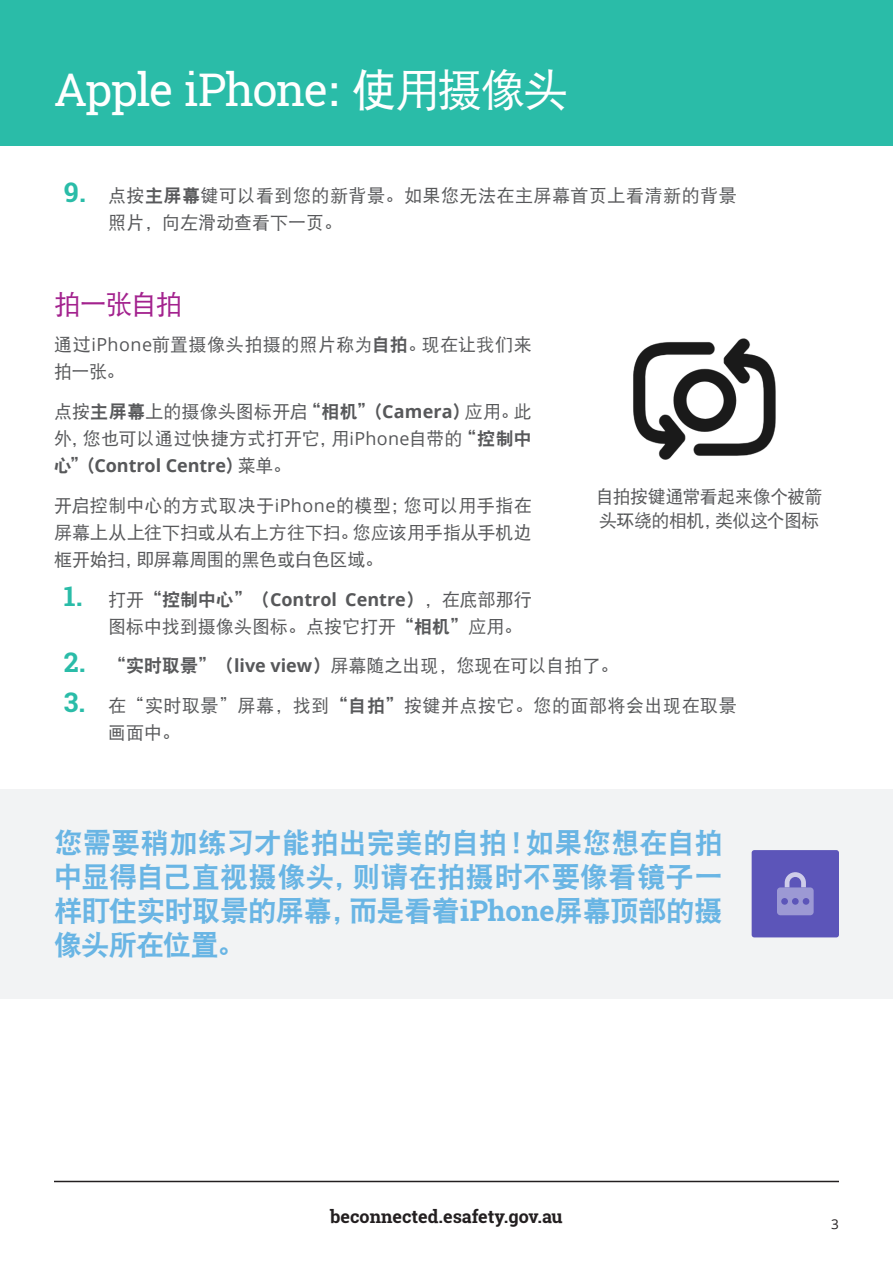
<style>
.page{position:relative;width:893px;height:1263px;background:#fff}
.page>*{position:absolute;margin:0;border:0;box-sizing:border-box;transform-origin:0 0}
.t1{font:45px "Roboto Slab";letter-spacing:-.035em;color:#fff}
.t2{font:28.5px/34.2px "DFP Hei W9";letter-spacing:-.02em;color:#69b5e4;text-align:justify}
.t3{font:27px "DFP Hei W5";letter-spacing:-.055em;color:#a3228e}
.t4{font:18px/27px "DFP Hei W5";color:#57585a}
.t5{font:18px/27px "DFP Hei W5";letter-spacing:.03em;color:#57585a}
.t6{font:700 18px "Open Sans";color:#57585a}
.t7{font:18px/27px "DFP Hei W5";letter-spacing:.02em;color:#57585a}
.t8{font:700 18px "Roboto Slab";color:#231f20}
.t9{font:18px/24px "DFP Hei W5";letter-spacing:-.035em;color:#57585a}
.t10{font:13.5px "Open Sans";color:#231f20}
.s1{font-family:"DFP Hei W5"}
.s2{font-family:"Roboto Slab";font-weight:700;font-size:27px;color:#2abca8}
.s3{font-family:"DFP Hei W9"}
.s4{font-family:"Open Sans"}
.s5{font-family:"Open Sans";font-weight:700}
.s6{font-family:"DFP Hei W9";font-weight:400}
.s7{font-family:"DFP Hei W5";font-weight:400}
.s8{font-family:"Roboto Slab";font-size:27px;color:#2abca8}
.s9{font-family:"Roboto Slab";font-weight:700}
</style>
<div class="page">
<hr style="left:54px;top:1181px;width:785px;height:1px;background:#231f20">
<div style="left:0;top:0;width:893px;height:145px;background:#2abca8"></div>
<div style="left:0;top:789px;width:893px;height:209px;background:#f2f3f4"></div>
<img style="left:633px;top:338px;width:143px;height:122px">
<div style="left:752px;top:850px;width:87px;height:87px;background:#5c55b9;border-radius:3px"></div>
<svg style="left:785px;top:872px;width:21px;height:15px"></svg>
<div style="left:777px;top:887px;width:37px;height:28px;background:#9c99d4;border-radius:3px"></div>
<div style="left:792px;top:898px;width:7px;height:7px;background:#5c55b9;border-radius:50%"></div>
<div style="left:803px;top:898px;width:6px;height:7px;background:#5c55b9;border-radius:50%"></div>
<div style="left:781px;top:898px;width:7px;height:7px;background:#5c55b9;border-radius:50%"></div>
<h1 class="t1" style="left:54px;top:59px;width:516px">Apple iPhone<span class="s1">：使用摄像头</span></h1>
<p class="t5" style="left:108px;top:181px;width:630px;text-indent:-44px"><span class="s2">9.</span> 点按<span class="s3">主屏幕</span>键可以看到您的新背景。如果您无法在主屏幕首页上看清新的背景照片，向左滑动查看下一页。</p>
<h3 class="t3" style="left:54px;top:289px;width:130px">拍一张自拍</h3>
<p class="t7" style="left:54px;top:331px;width:479px">通过<span class="s4">iPhone</span>前置摄像头拍摄的照片称为<span class="s3">自拍</span>。现在让我们来拍一张。</p>
<p class="t4" style="left:54px;top:398px;width:479px">点按<span class="s3">主屏幕</span>上的摄像头图标开启<span class="s3">“相机”（</span><span class="s5">Camera</span><span class="s3">）</span>应用。此外，您也可以通过快捷方式打开它，用<span class="s4">iPhone</span>自带的<span class="s3">“控制中</span></p>
<p class="t6" style="left:54px;top:453px;width:239px"><span class="s6">心”（</span>Control Centre<span class="s6">）</span><span class="s7">菜单。</span></p>
<p class="t4" style="left:54px;top:492px;width:479px;text-align:justify">开启控制中心的方式取决于<span class="s4">iPhone</span>的模型；您可以用手指在屏幕上从上往下扫或从右上方往下扫。您应该用手指从手机边框开始扫，即屏幕周围的黑色或白色区域。</p>
<p class="t6" style="left:64px;top:586px;width:469px"><span class="s8">1.</span> <span class="s7">打开</span><span class="s6">“控制中心”（</span>Control Centre<span class="s6">）</span><span class="s7">，在底部那行</span></p>
<p class="t4" style="left:108px;top:612px;width:415px">图标中找到摄像头图标。点按它打开<span class="s3">“相机”</span>应用。</p>
<p class="t4" style="left:64px;top:652px;width:556px"><span class="s2">2.</span> <span class="s3">“实时取景”（</span><span class="s5">live view</span><span class="s3">）</span>屏幕随之出现，您现在可以自拍了。</p>
<p class="t5" style="left:108px;top:692px;width:630px;text-indent:-44px"><span class="s2">3.</span> 在“实时取景”屏幕，找到<span class="s3">“自拍”</span>按键并点按它。您的面部将会出现在取景画面中。</p>
<p class="t9" style="left:596px;top:484px;width:228px">自拍按键通常看起来像个被箭头环绕的相机，类似这个图标</p>
<h2 class="t2" style="left:54px;top:825px;width:670px">您需要稍加练习才能拍出完美的自拍！如果您想在自拍中显得自己直视摄像头，则请在拍摄时不要像看镜子一样盯住实时取景的屏幕，而是看着<span class="s9">iPhone</span>屏幕顶部的摄像头所在位置。</h2>
<p class="t8" style="left:330px;top:1204px;width:234px">beconnected.esafety.gov.au</p>
<p class="t10" style="left:831px;top:1214px;width:9px">3</p>
</div>
